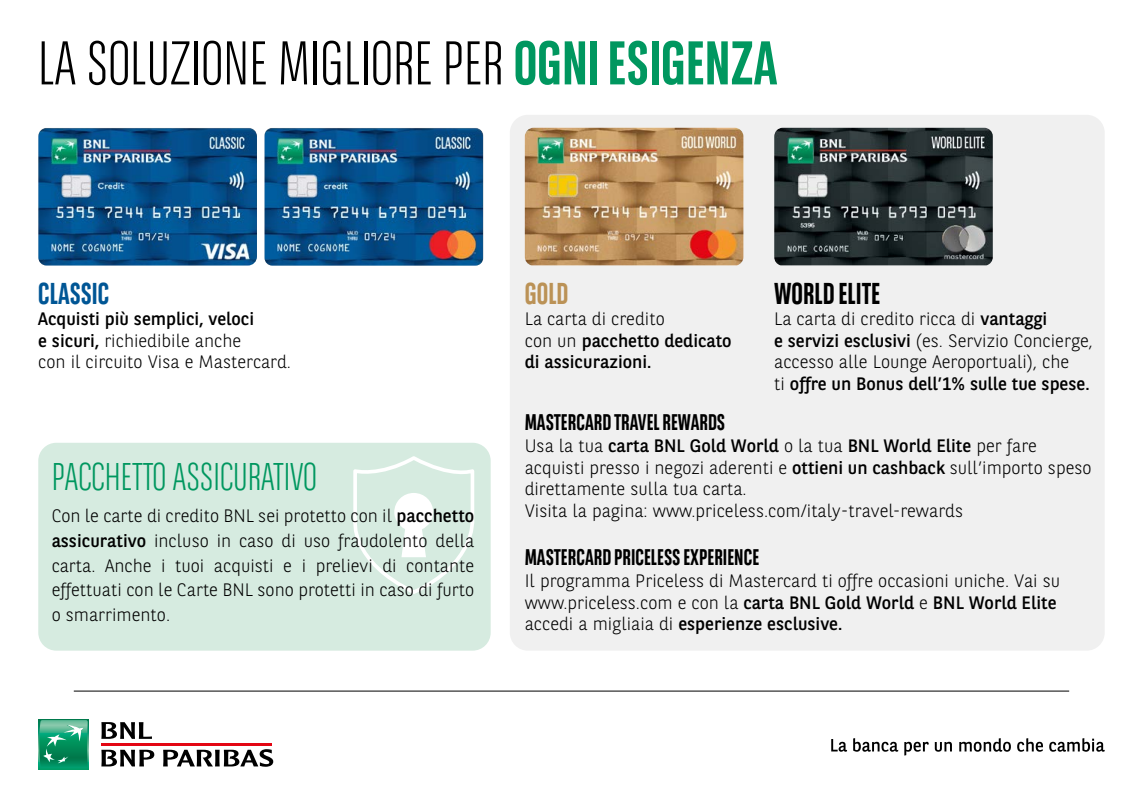
<style>
.page{position:relative;width:1143px;height:808px;background:#fff}
.page>*{position:absolute;margin:0;border:0;box-sizing:border-box;transform-origin:0 0}
.t1{font:300 61.5px "BNPP Sans Condensed";color:#000}
.t2{font:300 38.4px "BNPP Sans Condensed";color:#00975f}
.t3{font:700 30px "BNPP Sans Condensed";color:#000}
.t4{font:700 30px "BNPP Sans Condensed";color:#005695}
.t5{font:700 30px "BNPP Sans Condensed";color:#bb9256}
.t6{font:700 22.5px "BNPP Sans Condensed";color:#000}
.t7{font:300 18px/21.6px "BNPP Sans";color:#000}
.t8{font:18px/21.6px "BNPP Sans";color:#000}
.s1{font-weight:700;color:#00975f}
.s2{font-weight:400}
.s3{font-weight:300}
</style>
<div class="page">
<svg style="left:831px;top:739px;width:16px;height:13px"></svg>
<svg style="left:853px;top:738px;width:45px;height:14px"></svg>
<svg style="left:904px;top:742px;width:24px;height:13px"></svg>
<svg style="left:934px;top:742px;width:18px;height:10px"></svg>
<svg style="left:959px;top:738px;width:51px;height:14px"></svg>
<svg style="left:1017px;top:738px;width:26px;height:14px"></svg>
<svg style="left:1049px;top:738px;width:55px;height:14px"></svg>
<div style="left:38px;top:719px;width:51px;height:51px;background:#009e6b"></div>
<svg style="left:39px;top:720px;width:49px;height:46px"></svg>
<hr style="left:101px;top:743px;width:171px;height:2px;background:#e30613">
<svg style="left:101px;top:750px;width:53px;height:16px"></svg>
<svg style="left:163px;top:749px;width:110px;height:18px"></svg>
<svg style="left:101px;top:722px;width:51px;height:17px"></svg>
<hr style="left:74px;top:691px;width:995px;height:1px;background:#000">
<div style="left:510px;top:115px;width:594px;height:536px;background:#f0f0f0;border-radius:18px"></div>
<img style="left:525px;top:128px;width:218px;height:137px">
<img style="left:774px;top:128px;width:218px;height:137px">
<div style="left:38px;top:443px;width:452px;height:208px;background:#d6ebe0;border-radius:18px"></div>
<svg style="left:353px;top:456px;width:122px;height:138px"></svg>
<img style="left:38px;top:128px;width:219px;height:138px">
<img style="left:264px;top:128px;width:219px;height:138px">
<h1 class="t1" style="left:38px;top:30px;width:740px">LA SOLUZIONE MIGLIORE PER <span class="s1">OGNI ESIGENZA</span></h1>
<h3 class="t4" style="left:38px;top:277px;width:72px">CLASSIC</h3>
<p class="t7" style="left:38px;top:307px;width:254px"><span class="s2">Acquisti più semplici, veloci<br>e sicuri,</span> richiedibile anche<br>con il circuito Visa e Mastercard.</p>
<h2 class="t2" style="left:52px;top:456px;width:267px">PACCHETTO ASSICURATIVO</h2>
<p class="t7" style="left:52px;top:503px;width:424px;line-height:24.6px;text-align:justify">Con le carte di credito BNL sei protetto con il <span class="s2">pacchetto assicurativo</span> incluso in caso di uso fraudolento della carta. Anche i tuoi acquisti e i prelievi di contante effettuati con le Carte BNL sono protetti in caso di furto o smarrimento.</p>
<h3 class="t5" style="left:525px;top:277px;width:45px">GOLD</h3>
<p class="t8" style="left:525px;top:307px;width:208px"><span class="s3">La carta di credito<br>con un</span> pacchetto dedicato di assicurazioni.</p>
<h3 class="t3" style="left:774px;top:277px;width:108px">WORLD ELITE</h3>
<p class="t7" style="left:774px;top:307px;width:320px">La carta di credito ricca di <span class="s2">vantaggi<br>e servizi esclusivi</span> (es. Servizio Concierge, accesso alle Lounge Aeroportuali), che<br>ti <span class="s2">offre un Bonus dell’1% sulle tue spese.</span></p>
<p class="t6" style="left:524px;top:410px;width:202px">MASTERCARD TRAVEL REWARDS</p>
<p class="t7" style="left:524px;top:434px;width:568px">Usa la tua <span class="s2">carta BNL Gold World</span> o la tua <span class="s2">BNL World Elite</span> per fare acquisti presso i negozi aderenti e <span class="s2">ottieni un cashback</span> sull’importo speso direttamente sulla tua carta.<br>Visita la pagina: www.priceless.com/italy-travel-rewards</p>
<p class="t6" style="left:524px;top:545px;width:236px">MASTERCARD PRICELESS EXPERIENCE</p>
<p class="t7" style="left:524px;top:569px;width:537px">Il programma Priceless di Mastercard ti offre occasioni uniche. Vai su www.priceless.com e con la <span class="s2">carta BNL Gold World</span> e <span class="s2">BNL World Elite </span>accedi a migliaia di <span class="s2">esperienze esclusive.</span></p>
</div>
